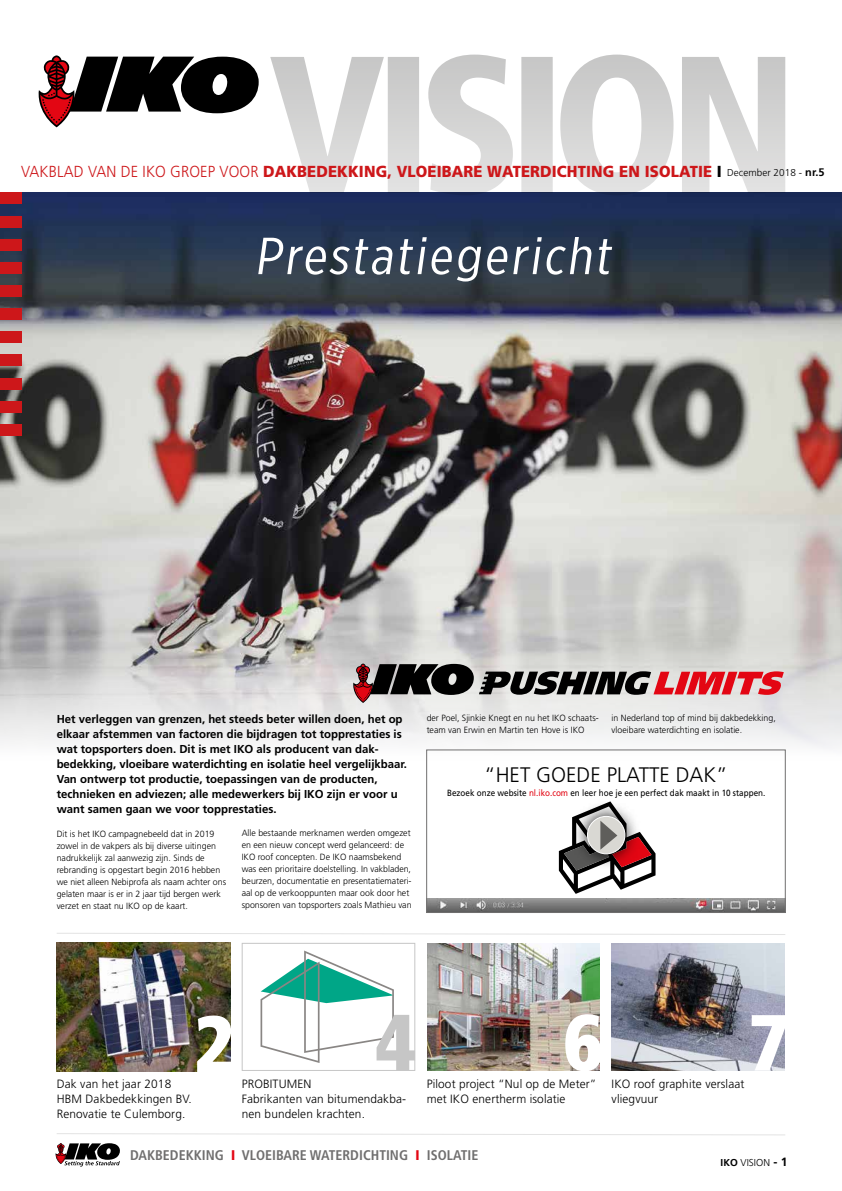
<style>
.page{position:relative;width:842px;height:1191px;background:#fff}
.page>*{position:absolute;margin:0;border:0;box-sizing:border-box;transform-origin:0 0}
.t1{font:900 condensed 80px "Frutiger";color:#fff}
.t2{font:900 condensed 80px "Frutiger";color:#c6c6c6}
.t3{font:900 condensed 79.2px "Frutiger";color:#fff}
.t4{font:52px "Gotham X Narrow";color:#fff;scale:1.08 1}
.t5{font:300 21px "Frutiger LT Std";color:#000}
.t6{font:900 16px "Frutiger";letter-spacing:.01em;color:#cd171a;scale:.93 1}
.t7{font:700 condensed 14px "Frutiger";color:#706f6f}
.t8{font:300 12px/15px "Frutiger LT Std";letter-spacing:.01em;color:#000}
.t9{font:700 11.5px/15px "Frutiger LT Std";color:#000}
.t10{font:300 10px "Frutiger LT Std";color:#000}
.t11{font:300 9px/12px "Frutiger LT Std";color:#000}
.t12{font:9px "Frutiger LT Std";color:#000;scale:.9 1}
.s1{font-family:"Frutiger LT Std";font-weight:300}
.s2{color:#000}
.s3{font-family:"Frutiger LT Std";font-weight:300;font-size:10px;color:#000}
.s4{font-family:"Frutiger LT Std";font-weight:700;font-size:11px;color:#000}
.s5{color:#e30613}
.s6{font-weight:900;color:#e30613}
.s7{font-weight:700}
.s8{font-weight:700;font-size:12px}
</style>
<div class="page">
<img style="left:0;top:193px;width:842px;height:555px">
<svg style="left:270px;top:55px;width:515px;height:140px"></svg>
<img style="left:57px;top:942px;width:173px;height:129px">
<div style="left:242px;top:943px;width:173px;height:127px;background:#fff;border:1px solid #c6c6c6"></div>
<img style="left:427px;top:943px;width:173px;height:127px">
<img style="left:612px;top:943px;width:173px;height:127px">
<svg style="left:57px;top:1133px;width:728px;height:2px"></svg>
<svg style="left:57px;top:933px;width:728px;height:2px"></svg>
<svg style="left:55px;top:1143px;width:65px;height:23px"></svg>
<div style="left:0;top:193px;width:21px;height:11px;background:#cd171a"></div>
<div style="left:0;top:216px;width:21px;height:11px;background:#cd171a"></div>
<div style="left:0;top:239px;width:21px;height:11px;background:#cd171a"></div>
<div style="left:0;top:262px;width:21px;height:11px;background:#cd171a"></div>
<div style="left:0;top:285px;width:21px;height:11px;background:#cd171a"></div>
<div style="left:0;top:308px;width:21px;height:11px;background:#cd171a"></div>
<div style="left:0;top:331px;width:21px;height:11px;background:#cd171a"></div>
<div style="left:0;top:354px;width:21px;height:11px;background:#cd171a"></div>
<div style="left:0;top:378px;width:21px;height:11px;background:#cd171a"></div>
<div style="left:0;top:401px;width:21px;height:11px;background:#cd171a"></div>
<div style="left:0;top:424px;width:21px;height:11px;background:#cd171a"></div>
<svg style="left:353px;top:663px;width:431px;height:40px;background:#9a7f7f"></svg>
<svg style="left:38px;top:55px;width:221px;height:72px"></svg>
<svg style="left:260px;top:950px;width:134px;height:113px"></svg>
<img style="left:428px;top:898px;width:356px;height:13px">
<div style="left:426px;top:749px;width:360px;height:164px;border:1px solid #706f6f"></div>
<svg style="left:559px;top:801px;width:96px;height:93px"></svg>
<h3 class="t6" style="left:21px;top:162px;width:865px"><span class="s1">VAKBLAD VAN DE IKO GROEP VOOR</span> DAKBEDEKKING, VLOEIBARE WATERDICHTING EN ISOLATIE <span class="s2">I</span> <span class="s3">December 2018 -</span> <span class="s4">nr.5</span></h3>
<h3 class="t4" style="left:254px;top:225px;width:339px">Prestatiegericht</h3>
<p class="t9" style="left:57px;top:712px;width:352px">Het verleggen van grenzen, het steeds beter willen doen, het op elkaar afstemmen van factoren die bijdragen tot topprestaties is wat topsporters doen. Dit is met IKO als producent van dak&shy;bedekking, vloeibare waterdichting en isolatie heel vergelijkbaar.<br>Van ontwerp tot productie, toepassingen van de producten, technieken en adviezen; alle medewerkers bij IKO zijn er voor u want samen gaan we voor topprestaties.</p>
<p class="t11" style="left:57px;top:827px;width:171px">Dit is het IKO campagnebeeld dat in 2019 zowel in de vakpers als bij diverse uitingen nadrukkelijk zal aanwezig zijn. Sinds de rebranding is opgestart begin 2016 hebben we niet alleen Nebiprofa als naam achter ons gelaten maar is er in 2 jaar tijd bergen werk verzet en staat nu IKO op de kaart.</p>
<p class="t11" style="left:242px;top:826px;width:171px">Alle bestaande merknamen werden omgezet en een nieuw concept werd gelanceerd: de IKO roof concepten. De IKO naamsbekend was een prioritaire doelstelling. In vakbladen, beurzen, documentatie en presentatiemateri&shy;aal op de verkooppunten maar ook door het sponsoren van topsporters zoals Mathieu van</p>
<p class="t11" style="left:427px;top:712px;width:174px">der Poel, Sjinkie Knegt en nu het IKO schaats&shy;team van Erwin en Martin ten Hove is IKO</p>
<p class="t11" style="left:612px;top:712px;width:166px">in Nederland top of mind bij dakbedekking, vloeibare waterdichting en isolatie.</p>
<h3 class="t5" style="left:484px;top:762px;width:245px">“HET GOEDE PLATTE DAK”</h3>
<p class="t12" style="left:447px;top:787px;width:355px">Bezoek onze website <span class="s5">nl.iko.com</span> en leer hoe je een perfect dak maakt in 10 stappen.</p>
<h1 class="t1" style="left:194px;top:995px;width:42px">2</h1>
<h1 class="t2" style="left:376px;top:994px;width:42px">4</h1>
<h2 class="t3" style="left:563px;top:994px;width:41px">6</h2>
<h2 class="t3" style="left:748px;top:994px;width:41px">7</h2>
<h3 class="t8" style="left:242px;top:1076px;width:166px">PROBITUMEN<br>Fabrikanten van bitumendakba&shy;nen bundelen krachten.</h3>
<h3 class="t8" style="left:612px;top:1076px;width:134px">IKO roof graphite verslaat vliegvuur</h3>
<h3 class="t7" style="left:130px;top:1146px;width:350px">DAKBEDEKKING <span class="s6">I</span> VLOEIBARE WATERDICHTING <span class="s6">I</span> ISOLATIE</h3>
<h3 class="t8" style="left:57px;top:1076px;width:136px">Dak van het jaar 2018<br>HBM Dakbedekkingen BV.<br>Renovatie te Culemborg.</h3>
<h3 class="t8" style="left:427px;top:1076px;width:171px">Piloot project “Nul op de Meter” met IKO enertherm isolatie</h3>
<p class="t10" style="left:721px;top:1156px;width:68px"><span class="s7">IKO</span> VISION <span class="s8">- 1</span></p>
</div>
